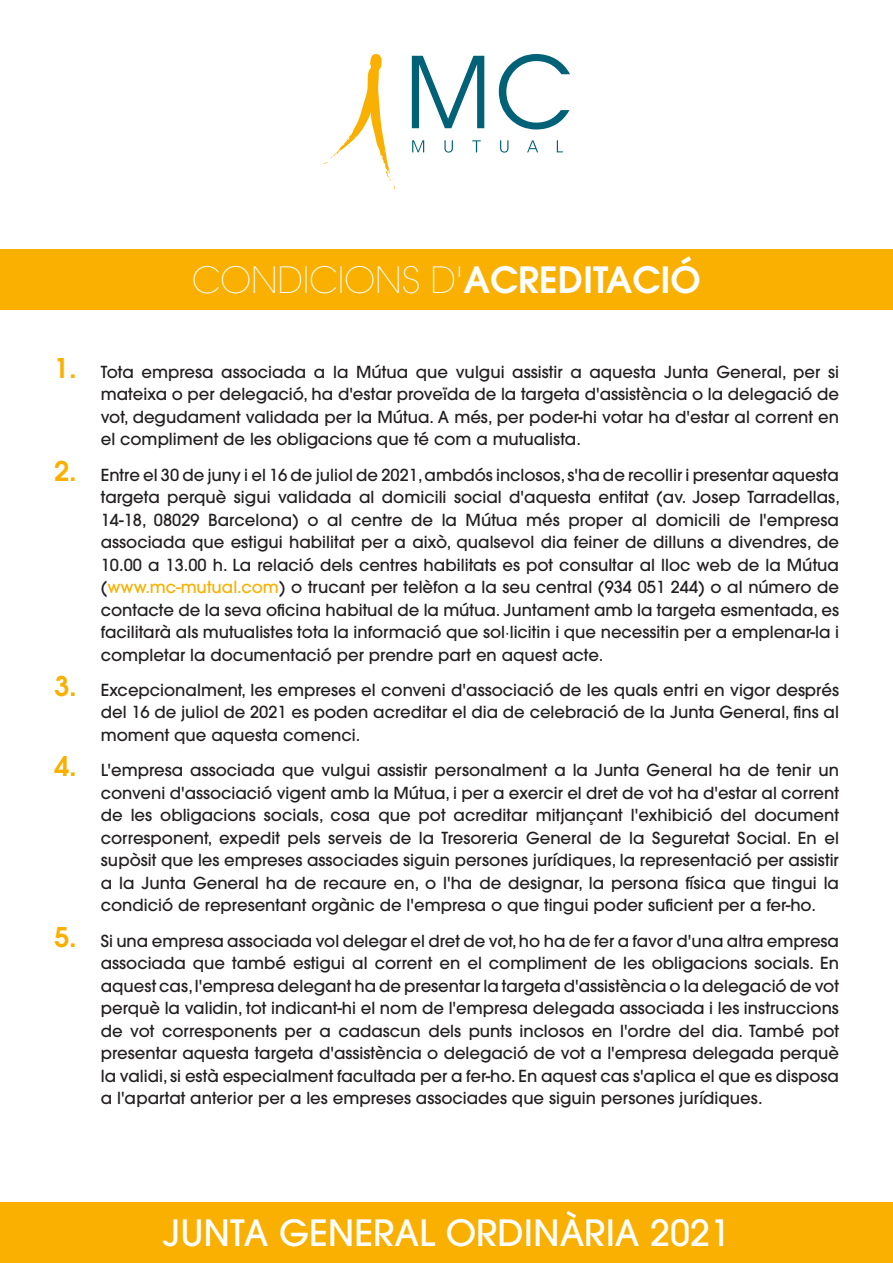
<style>
.page{position:relative;width:893px;height:1263px;background:#fff}
.page>*{position:absolute;margin:0;border:0;box-sizing:border-box;transform-origin:0 0}
.t1{font:500 36px "ITC Avant Garde Std";color:#fff}
.t2{font:200 36px "ITC Avant Garde Std";color:#fff}
.t3{font:500 16.5px/22.5px "ITC Avant Garde Std";color:#231f20;text-align:justify}
.s1{font-weight:600}
.s2{font-weight:600;font-size:27px;color:#f9b000}
.s3{color:#f9b000}
</style>
<div class="page">
<div style="left:0;top:1202px;width:893px;height:61px;background:#f9b000"></div>
<svg style="left:323px;top:54px;width:72px;height:135px"></svg>
<svg style="left:499px;top:54px;width:71px;height:75px"></svg>
<svg style="left:444px;top:140px;width:9px;height:13px"></svg>
<svg style="left:472px;top:140px;width:9px;height:12px"></svg>
<svg style="left:500px;top:140px;width:8px;height:13px"></svg>
<svg style="left:527px;top:140px;width:11px;height:12px"></svg>
<svg style="left:557px;top:140px;width:6px;height:12px"></svg>
<svg style="left:412px;top:56px;width:72px;height:72px"></svg>
<svg style="left:412px;top:140px;width:12px;height:12px"></svg>
<div style="left:0;top:249px;width:893px;height:61px;background:#f9b000"></div>
<p class="t2" style="left:192px;top:258px;width:510px">CONDICIONS D'<span class="s1">ACREDITACIÓ</span></p>
<p class="t3" style="left:101px;top:360px;width:740px;text-indent:-47px"><span class="s2">1.</span> Tota empresa associada a la Mútua que vulgui assistir a aquesta Junta General, per si mateixa o per delegació, ha d'estar proveïda de la targeta d'assistència o la delegació de vot, degudament validada per la Mútua. A més, per poder-hi votar ha d'estar al corrent en el compliment de les obligacions que té com a mutualista.</p>
<p class="t3" style="left:101px;top:463px;width:741px;text-indent:-47px"><span class="s2">2.</span> Entre el 30 de juny i el 16 de juliol de 2021, ambdós inclosos, s'ha de recollir i presentar aquesta targeta perquè sigui validada al domicili social d'aquesta entitat (av. Josep Tarradellas, 14-18, 08029 Barcelona) o al centre de la Mútua més proper al domicili de l'empresa associada que estigui habilitat per a això, qualsevol dia feiner de dilluns a divendres, de 10.00 a 13.00 h. La relació dels centres habilitats es pot consultar al lloc web de la Mútua (<span class="s3">www.mc-mutual.com</span>) o trucant per telèfon a la seu central (934 051 244) o al número de contacte de la seva oficina habitual de la mútua. Juntament amb la targeta esmentada, es facilitarà als mutualistes tota la informació que sol·licitin i que necessitin per a emplenar-la i completar la documentació per prendre part en aquest acte.</p>
<p class="t3" style="left:101px;top:678px;width:740px;text-indent:-47px"><span class="s2">3.</span> Excepcionalment, les empreses el conveni d'associació de les quals entri en vigor després del 16 de juliol de 2021 es poden acreditar el dia de celebració de la Junta General, fins al moment que aquesta comenci.</p>
<p class="t3" style="left:101px;top:759px;width:740px;text-indent:-47px"><span class="s2">4.</span> L'empresa associada que vulgui assistir personalment a la Junta General ha de tenir un conveni d'associació vigent amb la Mútua, i per a exercir el dret de vot ha d'estar al corrent de les obligacions socials, cosa que pot acreditar mitjançant l'exhibició del document corresponent, expedit pels serveis de la Tresoreria General de la Seguretat Social. En el supòsit que les empreses associades siguin persones jurídiques, la representació per assistir a la Junta General ha de recaure en, o l'ha de designar, la persona física que tingui la condició de representant orgànic de l'empresa o que tingui poder suficient per a fer-ho.</p>
<p class="t3" style="left:101px;top:929px;width:740px;text-indent:-47px"><span class="s2">5.</span> Si una empresa associada vol delegar el dret de vot, ho ha de fer a favor d'una altra empresa associada que també estigui al corrent en el compliment de les obligacions socials. En aquest cas, l'empresa delegant ha de presentar la targeta d'assistència o la delegació de vot perquè la validin, tot indicant-hi el nom de l'empresa delegada associada i les instruccions de vot corresponents per a cadascun dels punts inclosos en l'ordre del dia. També pot presentar aquesta targeta d'assistència o delegació de vot a l'empresa delegada perquè la validi, si està especialment facultada per a fer-ho. En aquest cas s'aplica el que es disposa a l'apartat anterior per a les empreses associades que siguin persones jurídiques.</p>
<h1 class="t1" style="left:163px;top:1210px;width:569px">JUNTA GENERAL ORDINÀRIA 2021</h1>
</div>
